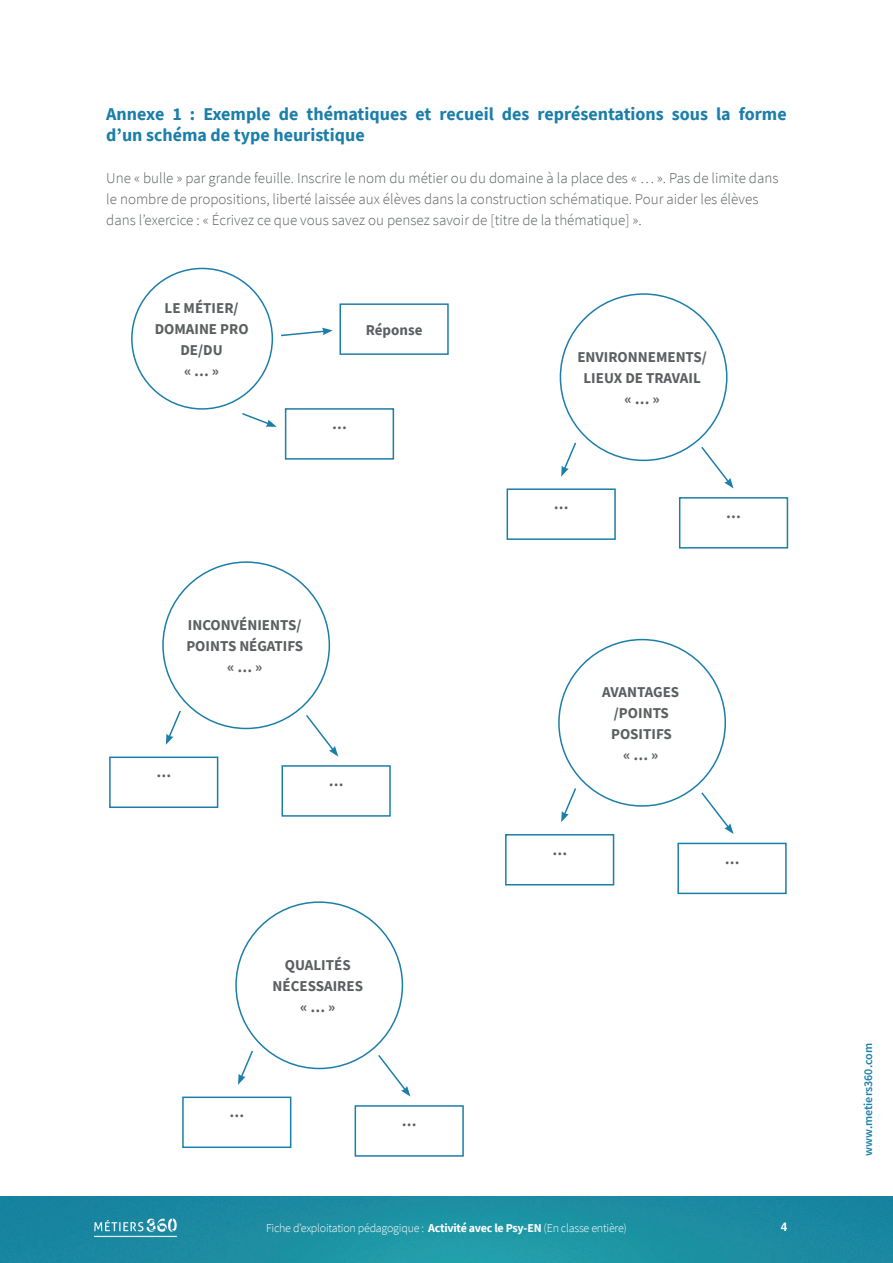
<style>
.page{position:relative;width:893px;height:1263px;background:#fff}
.page>*{position:absolute;margin:0;border:0;box-sizing:border-box;transform-origin:0 0}
.t1{font:700 18px/21px "Source Sans Pro";color:#1b7ea9}
.t2{font:300 15px/21px "Source Sans Pro";color:#5b5f60}
.t3{font:700 15px/21px "Source Sans Pro";color:#5b5f60;text-align:center}
.t4{font:300 12px "Source Sans Pro";letter-spacing:-.02em;color:#fff}
.t5{font:600 12px "Source Sans Pro";color:#1b7ea9}
.t6{font:700 12px "Helvetica";color:#fff}
.s1{font-weight:700}
</style>
<div class="page">
<img style="left:0;top:1196px;width:893px;height:67px">
<img style="left:90px;top:1217px;width:92px;height:20px">
<div style="left:285px;top:408px;width:109px;height:52px;border:2px solid #1b7ea9"></div>
<div style="left:339px;top:303px;width:110px;height:52px;border:2px solid #1b7ea9"></div>
<svg style="left:281px;top:328px;width:52px;height:9px"></svg>
<svg style="left:242px;top:413px;width:35px;height:14px"></svg>
<div style="left:507px;top:488px;width:109px;height:52px;border:2px solid #1b7ea9"></div>
<svg style="left:701px;top:447px;width:33px;height:41px"></svg>
<div style="left:679px;top:497px;width:109px;height:52px;border:2px solid #1b7ea9"></div>
<div style="left:109px;top:756px;width:109px;height:52px;border:2px solid #1b7ea9"></div>
<div style="left:281px;top:765px;width:110px;height:52px;border:2px solid #1b7ea9"></div>
<div style="left:505px;top:834px;width:109px;height:51px;border:2px solid #1b7ea9"></div>
<div style="left:677px;top:843px;width:110px;height:51px;border:2px solid #1b7ea9"></div>
<div style="left:182px;top:1096px;width:109px;height:52px;border:2px solid #1b7ea9"></div>
<div style="left:355px;top:1105px;width:109px;height:52px;border:2px solid #1b7ea9"></div>
<svg style="left:561px;top:442px;width:16px;height:35px"></svg>
<svg style="left:306px;top:715px;width:32px;height:41px"></svg>
<svg style="left:166px;top:710px;width:15px;height:35px"></svg>
<svg style="left:701px;top:792px;width:33px;height:42px"></svg>
<svg style="left:561px;top:788px;width:16px;height:34px"></svg>
<svg style="left:378px;top:1055px;width:32px;height:41px"></svg>
<svg style="left:238px;top:1050px;width:15px;height:35px"></svg>
<p class="t1" style="left:106px;top:103px;width:682px">Annexe 1 : Exemple de thématiques et recueil des représentations sous la forme d’un schéma de type heuristique</p>
<p class="t2" style="left:106px;top:167px;width:674px">Une « bulle » par grande feuille. Inscrire le nom du métier ou du domaine à la place des « … ». Pas de limite dans le nombre de propositions, liberté laissée aux élèves dans la construction schématique. Pour aider les élèves dans l’exercice : « Écrivez ce que vous savez ou pensez savoir de [titre de la thématique] ».</p>
<p class="t3" style="left:155px;top:297px;width:95px">LE MÉTIER/<br>DOMAINE PRO<br>DE/DU<br>« … »</p>
<p class="t3" style="left:366px;top:319px;width:58px">Réponse</p>
<p class="t3" style="left:332px;top:413px;width:16px">…</p>
<p class="t3" style="left:186px;top:614px;width:118px">INCONVÉNIENTS/<br>POINTS NÉGATIFS « … »</p>
<p class="t3" style="left:156px;top:762px;width:16px">…</p>
<p class="t3" style="left:329px;top:770px;width:16px">…</p>
<p class="t3" style="left:273px;top:954px;width:92px">QUALITÉS<br>NÉCESSAIRES « … »</p>
<p class="t3" style="left:577px;top:346px;width:131px">ENVIRONNEMENTS/<br>LIEUX DE TRAVAIL<br>« … »</p>
<p class="t3" style="left:554px;top:494px;width:16px">…</p>
<p class="t3" style="left:726px;top:502px;width:16px">…</p>
<p class="t3" style="left:602px;top:681px;width:79px">AVANTAGES /POINTS<br>POSITIFS<br>« … »</p>
<p class="t3" style="left:552px;top:839px;width:16px">…</p>
<p class="t3" style="left:725px;top:848px;width:16px">…</p>
<p class="t3" style="left:229px;top:1102px;width:16px">…</p>
<p class="t3" style="left:402px;top:1110px;width:16px">…</p>
<p class="t4" style="left:266px;top:1221px;width:362px">Fiche d’exploitation pédagogique : <span class="s1">Activité avec le Psy-EN</span> (En classe entière)</p>
<p class="t6" style="left:781px;top:1217px;width:8px">4</p>
<p class="t5" style="left:860px;top:1155px;width:114px;rotate:-90deg">www.metiers360.com</p>
</div>
